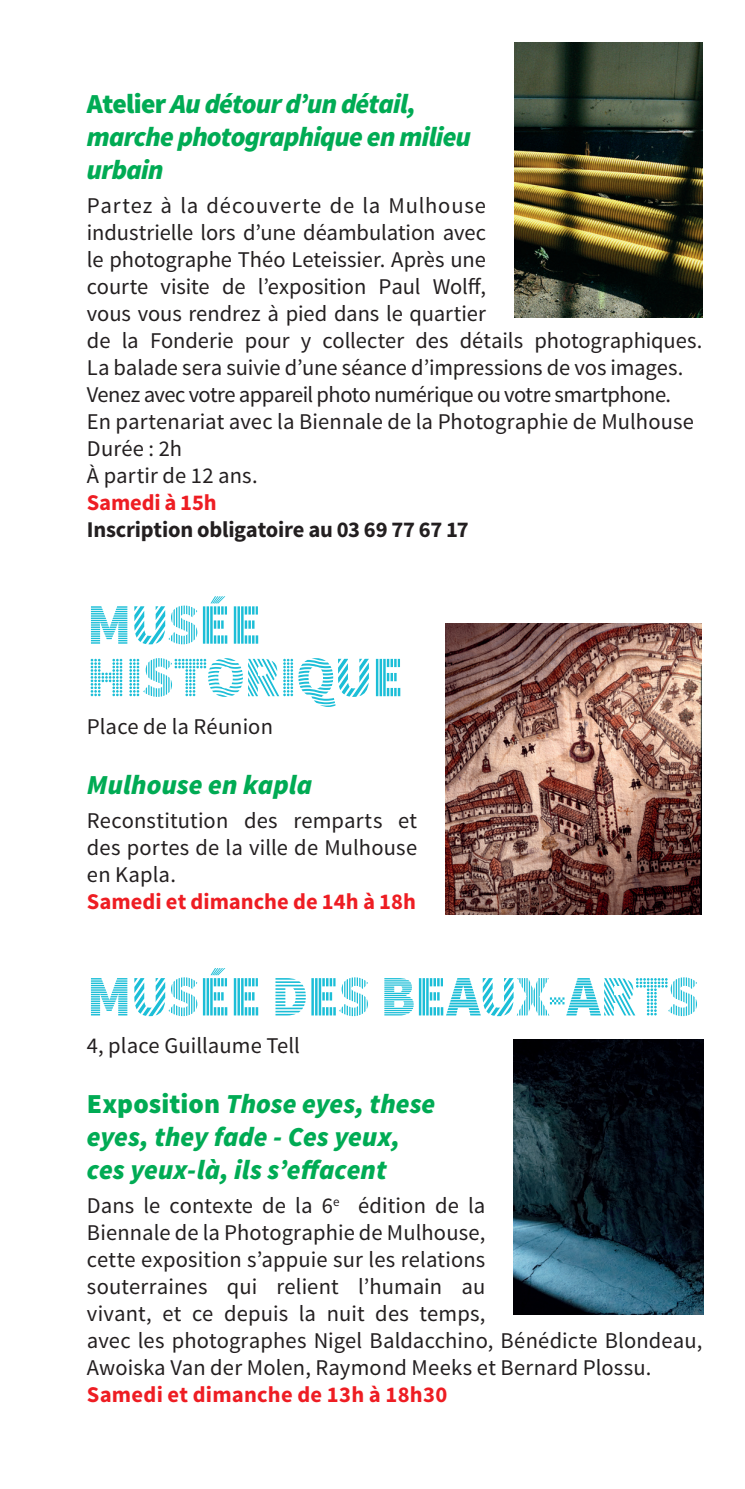
<style>
.page{position:relative;width:745px;height:1489px;background:#fff}
.page>*{position:absolute;margin:0;border:0;box-sizing:border-box;transform-origin:0 0}
.t1{font:900 57.5px/52.5px "Source Sans Pro DISPLAYV2";letter-spacing:-.02em;color:#1cbed7}
.t2{font:italic 900 27.5px/33px "Source Sans Pro";letter-spacing:-.01em;color:#00ab54}
.t3{font:22.5px/27px "Source Sans Pro";color:#231f20}
.t4{font:700 22.5px "Source Sans Pro";letter-spacing:.005em;color:#ee1d23}
.t5{font:700 22.5px "Source Sans Pro";letter-spacing:-.01em;color:#231f20}
.s1{font-style:normal}
</style>
<div class="page">
<img style="left:514px;top:43px;width:188px;height:275px">
<img style="left:445px;top:624px;width:256px;height:290px">
<img style="left:513px;top:1039px;width:189px;height:275px">
<p class="t2" style="left:87px;top:87px;width:385px"><span class="s1">Atelier</span> Au détour d’un détail, marche photographique en milieu urbain</p>
<p class="t3" style="left:87px;top:192px;width:616px">Partez à la découverte de la Mulhouse<br>industrielle lors d’une déambulation avec<br>le photographe Théo Leteissier. Après une<br>courte visite de l’exposition Paul Wolff,<br>vous vous rendrez à pied dans le quartier<br>de la Fonderie pour y collecter des détails photographiques.<br>La balade sera suivie d’une séance d’impressions de vos images.<br>Venez avec votre appareil photo numérique ou votre smartphone.<br>En partenariat avec la Biennale de la Photographie de Mulhouse Durée : 2h<br>À partir de 12 ans.</p>
<p class="t4" style="left:87px;top:488px;width:131px">Samedi à 15h</p>
<p class="t5" style="left:87px;top:515px;width:383px">Inscription obligatoire au 03 69 77 67 17</p>
<h1 class="t1" style="left:87px;top:600px;width:318px">MUSÉE<br>HISTORIQUE</h1>
<p class="t3" style="left:87px;top:713px;width:187px">Place de la Réunion</p>
<p class="t2" style="left:87px;top:768px;width:226px">Mulhouse en kapla</p>
<p class="t3" style="left:87px;top:807px;width:331px;text-align:justify">Reconstitution des remparts et des portes de la ville de Mulhouse en Kapla.</p>
<p class="t4" style="left:87px;top:887px;width:330px">Samedi et dimanche de 14h à 18h</p>
<h1 class="t1" style="left:87px;top:971px;width:613px">MUSÉE DES BEAUX-ARTS</h1>
<p class="t3" style="left:87px;top:1032px;width:214px">4, place Guillaume Tell</p>
<p class="t2" style="left:87px;top:1087px;width:350px"><span class="s1">Exposition</span> Those eyes, these eyes, they fade - Ces yeux, ces yeux-là, ils s’effacent</p>
<p class="t3" style="left:87px;top:1192px;width:616px">Dans le contexte de la 6<sup>e</sup> édition de la<br>Biennale de la Photographie de Mulhouse,<br>cette exposition s’appuie sur les relations<br>souterraines qui relient l’humain au<br>vivant, et ce depuis la nuit des temps,<br>avec les photographes Nigel Baldacchino, Bénédicte Blondeau, Awoiska Van der Molen, Raymond Meeks et Bernard Plossu.</p>
<p class="t4" style="left:87px;top:1380px;width:361px">Samedi et dimanche de 13h à 18h30</p>
</div>
